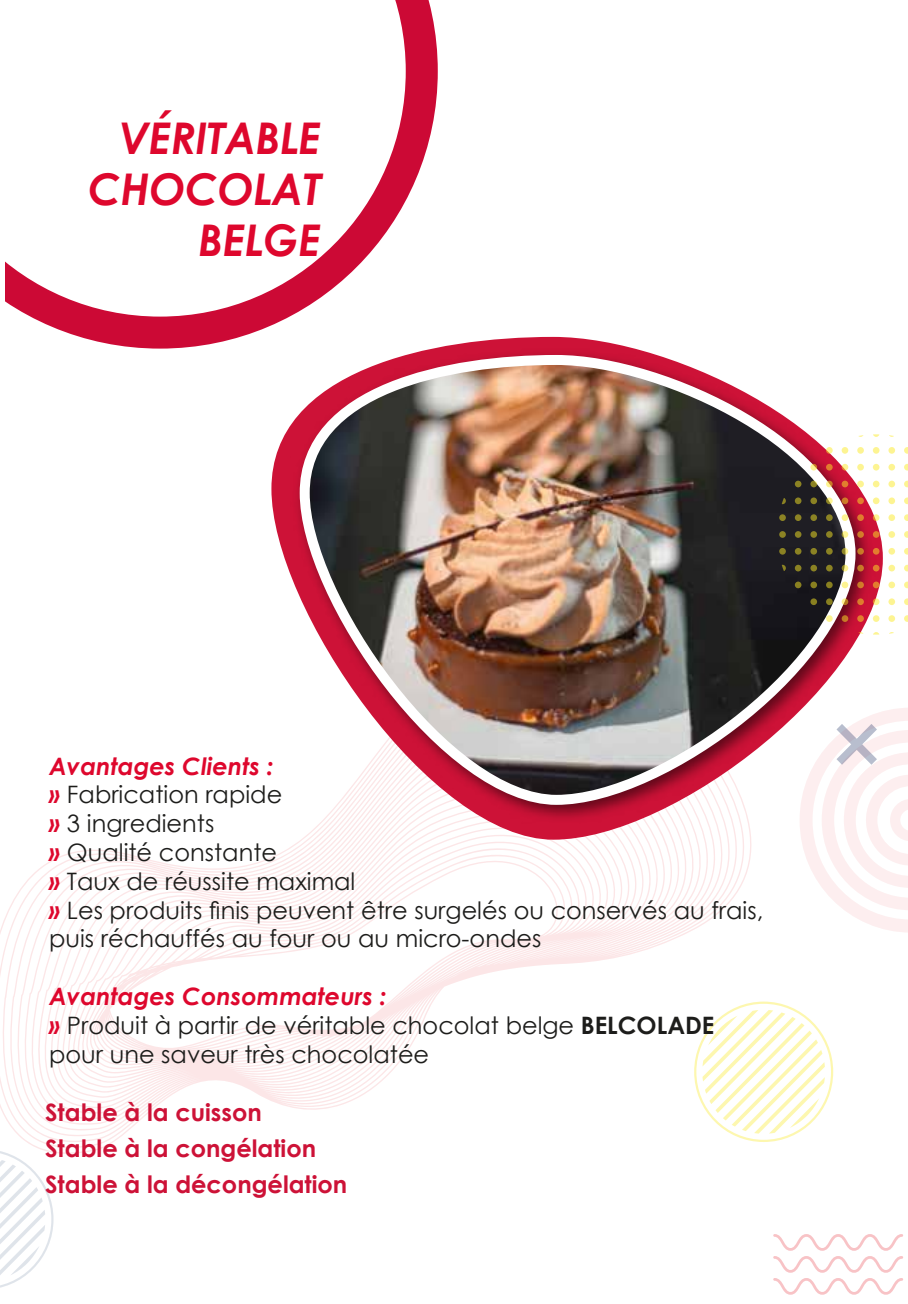
<style>
.page{position:relative;width:908px;height:1304px;background:#fff}
.page>*{position:absolute;margin:0;border:0;box-sizing:border-box;transform-origin:0 0}
.t1{font:italic 700 43.8px/50.8px "Century Gothic";letter-spacing:-.005em;color:#de072d;text-align:right}
.t2{font:24px/28.8px "Century Gothic";color:#1d1d1b}
.t3{font:700 24px/36px "Century Gothic";color:#cd1237}
.s1{font-weight:700;font-style:italic;color:#de072d}
.s2{font-weight:700}
</style>
<div class="page">
<svg style="left:0;top:850px;width:496px;height:304px"></svg>
<img style="left:255px;top:50px;width:652px;height:921px">
<img style="left:294px;top:350px;width:566px;height:460px">
<svg style="left:694px;top:1002px;width:138px;height:140px"></svg>
<svg style="left:0;top:1149px;width:53px;height:139px"></svg>
<svg style="left:773px;top:1234px;width:129px;height:61px"></svg>
<svg style="left:799px;top:708px;width:108px;height:225px"></svg>
<svg style="left:857px;top:435px;width:6px;height:2px"></svg>
<svg style="left:872px;top:434px;width:7px;height:3px"></svg>
<svg style="left:825px;top:447px;width:7px;height:7px"></svg>
<svg style="left:841px;top:447px;width:6px;height:7px"></svg>
<svg style="left:856px;top:447px;width:7px;height:7px"></svg>
<svg style="left:872px;top:447px;width:7px;height:7px"></svg>
<svg style="left:888px;top:447px;width:6px;height:7px"></svg>
<svg style="left:903px;top:447px;width:4px;height:7px"></svg>
<svg style="left:810px;top:464px;width:6px;height:7px"></svg>
<svg style="left:825px;top:464px;width:7px;height:7px"></svg>
<svg style="left:841px;top:464px;width:6px;height:7px"></svg>
<svg style="left:856px;top:464px;width:7px;height:7px"></svg>
<svg style="left:872px;top:464px;width:7px;height:7px"></svg>
<div style="left:888px;top:464px;width:6px;height:7px;background:#fdf492;border-radius:50%"></div>
<svg style="left:903px;top:464px;width:4px;height:7px"></svg>
<svg style="left:794px;top:481px;width:7px;height:6px"></svg>
<svg style="left:810px;top:481px;width:6px;height:6px"></svg>
<svg style="left:825px;top:481px;width:7px;height:6px"></svg>
<svg style="left:841px;top:481px;width:6px;height:6px"></svg>
<svg style="left:856px;top:481px;width:7px;height:6px"></svg>
<svg style="left:872px;top:481px;width:7px;height:6px"></svg>
<svg style="left:888px;top:481px;width:6px;height:6px"></svg>
<svg style="left:903px;top:481px;width:4px;height:6px"></svg>
<svg style="left:781px;top:498px;width:4px;height:6px"></svg>
<svg style="left:794px;top:497px;width:7px;height:7px"></svg>
<div style="left:810px;top:497px;width:6px;height:7px;background:#8b8223;border-radius:50%"></div>
<svg style="left:825px;top:497px;width:7px;height:7px"></svg>
<svg style="left:841px;top:497px;width:6px;height:7px"></svg>
<svg style="left:856px;top:497px;width:7px;height:7px"></svg>
<svg style="left:872px;top:497px;width:7px;height:7px"></svg>
<div style="left:888px;top:497px;width:6px;height:7px;background:#fdf492;border-radius:50%"></div>
<svg style="left:903px;top:497px;width:4px;height:7px"></svg>
<svg style="left:778px;top:514px;width:7px;height:7px"></svg>
<svg style="left:794px;top:514px;width:7px;height:7px"></svg>
<div style="left:810px;top:514px;width:6px;height:7px;background:#8c8324;border-radius:50%"></div>
<svg style="left:825px;top:514px;width:7px;height:7px"></svg>
<svg style="left:841px;top:514px;width:6px;height:7px"></svg>
<svg style="left:856px;top:514px;width:7px;height:7px"></svg>
<svg style="left:872px;top:514px;width:7px;height:7px"></svg>
<div style="left:888px;top:514px;width:6px;height:7px;background:#fdf492;border-radius:50%"></div>
<svg style="left:903px;top:514px;width:4px;height:7px"></svg>
<svg style="left:778px;top:531px;width:7px;height:7px"></svg>
<svg style="left:794px;top:531px;width:7px;height:7px"></svg>
<svg style="left:810px;top:531px;width:6px;height:7px"></svg>
<svg style="left:825px;top:531px;width:7px;height:7px"></svg>
<svg style="left:841px;top:531px;width:6px;height:7px"></svg>
<svg style="left:856px;top:531px;width:7px;height:7px"></svg>
<svg style="left:872px;top:531px;width:7px;height:7px"></svg>
<svg style="left:888px;top:531px;width:6px;height:7px"></svg>
<svg style="left:903px;top:531px;width:4px;height:7px"></svg>
<svg style="left:778px;top:548px;width:7px;height:7px"></svg>
<svg style="left:794px;top:548px;width:7px;height:7px"></svg>
<div style="left:810px;top:548px;width:6px;height:7px;background:#8c8324;border-radius:50%"></div>
<svg style="left:825px;top:548px;width:7px;height:7px"></svg>
<svg style="left:841px;top:548px;width:6px;height:7px"></svg>
<svg style="left:856px;top:548px;width:7px;height:7px"></svg>
<svg style="left:872px;top:548px;width:7px;height:7px"></svg>
<div style="left:888px;top:548px;width:6px;height:7px;background:#fdf492;border-radius:50%"></div>
<svg style="left:903px;top:548px;width:4px;height:7px"></svg>
<svg style="left:781px;top:565px;width:4px;height:6px"></svg>
<svg style="left:794px;top:565px;width:7px;height:6px"></svg>
<svg style="left:810px;top:565px;width:6px;height:6px"></svg>
<svg style="left:825px;top:565px;width:7px;height:6px"></svg>
<svg style="left:841px;top:565px;width:6px;height:6px"></svg>
<svg style="left:856px;top:565px;width:7px;height:6px"></svg>
<svg style="left:872px;top:565px;width:7px;height:6px"></svg>
<svg style="left:888px;top:565px;width:6px;height:6px"></svg>
<svg style="left:903px;top:565px;width:4px;height:6px"></svg>
<svg style="left:794px;top:582px;width:7px;height:6px"></svg>
<svg style="left:810px;top:582px;width:6px;height:6px"></svg>
<svg style="left:825px;top:582px;width:7px;height:6px"></svg>
<svg style="left:841px;top:582px;width:6px;height:6px"></svg>
<svg style="left:856px;top:582px;width:7px;height:6px"></svg>
<svg style="left:872px;top:582px;width:7px;height:6px"></svg>
<svg style="left:888px;top:582px;width:6px;height:6px"></svg>
<svg style="left:903px;top:582px;width:4px;height:6px"></svg>
<div style="left:810px;top:598px;width:6px;height:7px;background:#887f20;border-radius:50%"></div>
<svg style="left:825px;top:598px;width:7px;height:7px"></svg>
<svg style="left:841px;top:598px;width:6px;height:7px"></svg>
<svg style="left:856px;top:598px;width:7px;height:7px"></svg>
<svg style="left:872px;top:598px;width:7px;height:7px"></svg>
<div style="left:888px;top:598px;width:6px;height:7px;background:#fdf492;border-radius:50%"></div>
<svg style="left:903px;top:598px;width:4px;height:7px"></svg>
<svg style="left:825px;top:615px;width:7px;height:7px"></svg>
<svg style="left:841px;top:615px;width:6px;height:7px"></svg>
<svg style="left:856px;top:615px;width:7px;height:7px"></svg>
<svg style="left:872px;top:615px;width:7px;height:7px"></svg>
<svg style="left:888px;top:615px;width:6px;height:7px"></svg>
<svg style="left:903px;top:615px;width:4px;height:7px"></svg>
<svg style="left:857px;top:632px;width:6px;height:2px"></svg>
<svg style="left:872px;top:632px;width:7px;height:3px"></svg>
<img style="left:5px;top:261px;width:1px;height:41px">
<svg style="left:6px;top:0;width:431px;height:349px"></svg>
<h1 class="t1" style="left:88px;top:111px;width:234px">VÉRITABLE<br>CHOCOLAT<br>BELGE</h1>
<p class="t2" style="left:49px;top:751px;width:715px"><span class="s1">Avantages Clients :<br>»</span> Fabrication rapide<br><span class="s1">»</span> 3 ingredients<br><span class="s1">»</span> Qualité constante<br><span class="s1">»</span> Taux de réussite maximal<br><span class="s1">»</span> Les produits finis peuvent être surgelés ou conservés au frais, puis réchauffés au four ou au micro-ondes</p>
<p class="t2" style="left:49px;top:982px;width:666px"><span class="s1">Avantages Consommateurs :<br>»</span> Produit à partir de véritable chocolat belge <span class="s2">BELCOLADE </span>pour une saveur très chocolatée</p>
<p class="t3" style="left:45px;top:1093px;width:303px">Stable à la cuisson<br>Stable à la congélation<br>Stable à la décongélation</p>
</div>
